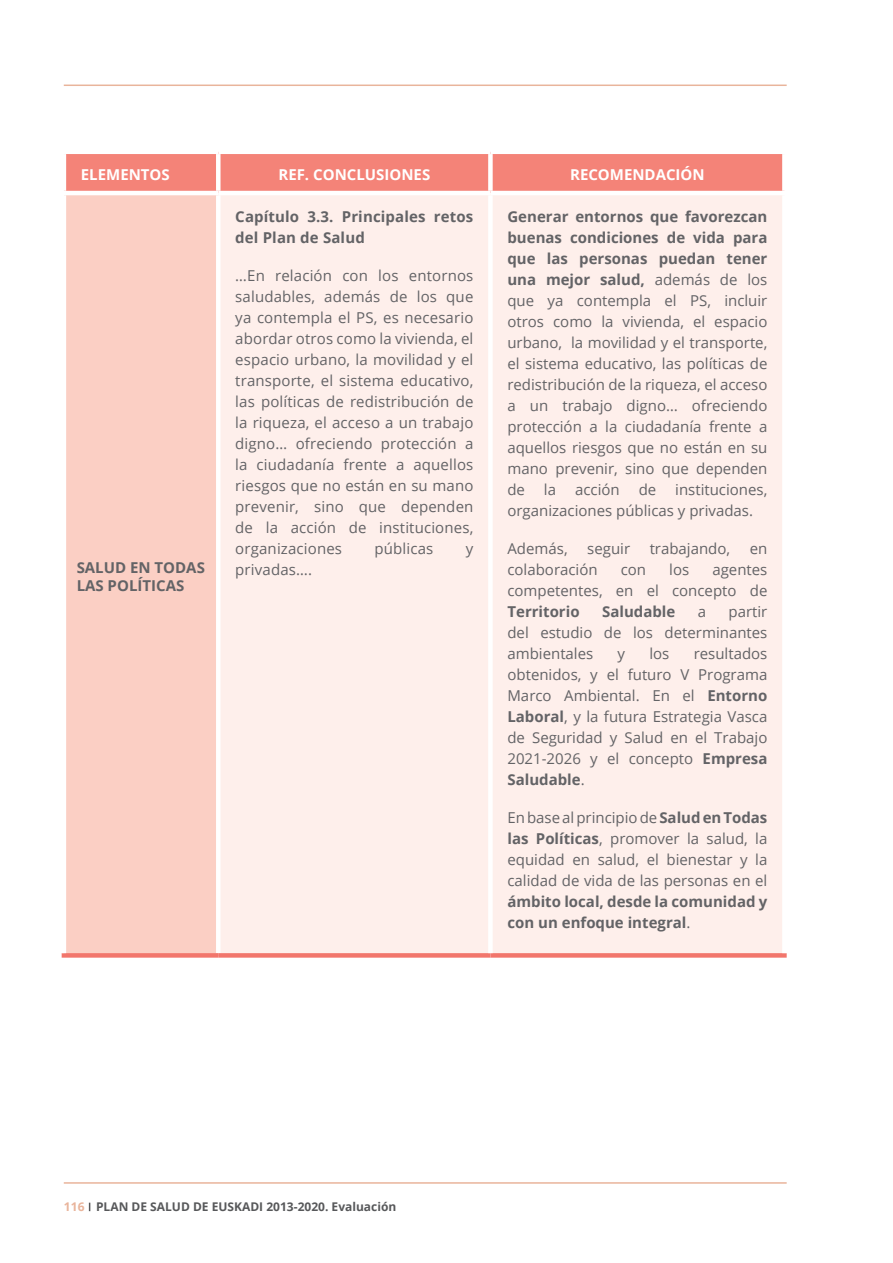
<style>
.page{position:relative;width:893px;height:1263px;background:#fff}
.page>*{position:absolute;margin:0;border:0;box-sizing:border-box;transform-origin:0 0}
.texto_tabla{font:15px/21px "Open Sans";color:#636366;text-align:justify}
.texto_tabla-2{font:700 15px/18px "Open Sans";letter-spacing:.01em;color:#636366}
.texto_tabla-3{font:700 15px "Open Sans";color:#fff}
.t1{font:700 12px "Open Sans";color:#57585a}
.s1{font-weight:700}
.s2{color:#e9b49b}
</style>
<div class="page">
<hr style="left:64px;top:85px;width:723px;height:1px;background:#e9b49b">
<hr style="left:64px;top:1182px;width:723px;height:2px;background:#e9b49b">
<div style="left:66px;top:154px;width:716px;height:37px;background:#f48378"></div>
<div style="left:64px;top:193px;width:154px;height:762px;background:#fbcfc4"></div>
<div style="left:221px;top:195px;width:561px;height:758px;background:#feefeb"></div>
<div style="left:216px;top:154px;width:5px;height:37px;background:#fff"></div>
<div style="left:216px;top:195px;width:5px;height:758px;background:#fff"></div>
<div style="left:62px;top:953px;width:156px;height:5px;background:#f2766c"></div>
<div style="left:218px;top:953px;width:272px;height:5px;background:#f2766c"></div>
<div style="left:490px;top:953px;width:297px;height:5px;background:#f2766c"></div>
<div style="left:488px;top:154px;width:5px;height:37px;background:#fff"></div>
<hr style="left:62px;top:191px;width:156px;height:4px;background:#fff">
<hr style="left:62px;top:195px;width:4px;height:758px;background:#fff">
<div style="left:488px;top:195px;width:5px;height:758px;background:#fff"></div>
<p class="texto_tabla-3" style="left:81px;top:164px;width:90px">ELEMENTOS</p>
<p class="texto_tabla-3" style="left:278px;top:164px;width:153px">REF. CONCLUSIONES</p>
<p class="texto_tabla-3" style="left:570px;top:164px;width:136px">RECOMENDACIÓN</p>
<p class="texto_tabla-2" style="left:77px;top:558px;width:130px">SALUD EN TODAS<br>LAS POLÍTICAS</p>
<p class="texto_tabla-2" style="left:235px;top:205px;width:240px;line-height:21px">Capítulo 3.3. Principales retos del Plan de Salud</p>
<p class="texto_tabla" style="left:235px;top:264px;width:240px">…En relación con los entornos saludables, además de los que ya contempla el PS, es necesario abordar otros como la vivienda, el espacio urbano, la movilidad y el transporte, el sistema educativo, las políticas de redistribución de la riqueza, el acceso a un trabajo digno… ofreciendo protección a la ciudadanía frente a aquellos riesgos que no están en su mano prevenir, sino que dependen de la acción de instituciones, organizaciones</p>
<p class="texto_tabla" style="left:375px;top:537px;width:60px">públicas</p>
<p class="texto_tabla" style="left:466px;top:537px;width:9px">y</p>
<p class="texto_tabla" style="left:235px;top:558px;width:78px">privadas….</p>
<p class="texto_tabla" style="left:507px;top:205px;width:261px"><span class="s1">Generar entornos que favorezcan buenas condiciones de vida para que las personas puedan tener una mejor salud,</span> además de los que ya contempla el PS, incluir otros como la vivienda, el espacio urbano, la movilidad y el transporte, el sistema educativo, las políticas de redistribución de la riqueza, el acceso a un trabajo digno… ofreciendo protección a la ciudadanía frente a aquellos riesgos que no están en su mano prevenir, sino que dependen de</p>
<p class="texto_tabla" style="left:544px;top:478px;width:14px">la</p>
<p class="texto_tabla" style="left:575px;top:478px;width:46px">acción</p>
<p class="texto_tabla" style="left:639px;top:478px;width:19px">de</p>
<p class="texto_tabla" style="left:507px;top:478px;width:261px;text-indent:168px">instituciones, organizaciones públicas y privadas.</p>
<p class="texto_tabla" style="left:507px;top:537px;width:62px">Además,</p>
<p class="texto_tabla" style="left:587px;top:537px;width:44px">seguir</p>
<p class="texto_tabla" style="left:650px;top:537px;width:82px">trabajando,</p>
<p class="texto_tabla" style="left:750px;top:537px;width:19px">en</p>
<p class="texto_tabla" style="left:507px;top:558px;width:92px">colaboración</p>
<p class="texto_tabla" style="left:621px;top:558px;width:27px">con</p>
<p class="texto_tabla" style="left:669px;top:558px;width:22px">los</p>
<p class="texto_tabla" style="left:507px;top:558px;width:261px;text-indent:205px">agentes competentes, en el concepto de <span class="s1">Territorio</span></p>
<p class="texto_tabla-2" style="left:602px;top:602px;width:75px">Saludable</p>
<p class="texto_tabla" style="left:698px;top:600px;width:10px">a</p>
<p class="texto_tabla" style="left:507px;top:600px;width:261px;text-indent:221px">partir del estudio de los determinantes ambientales</p>
<p class="texto_tabla" style="left:507px;top:642px;width:261px;text-indent:186px">resultados obtenidos, y el futuro V Programa Marco Ambiental. En el <span class="s1">Entorno Laboral</span>, y la futura Estrategia Vasca de Seguridad y Salud en el Trabajo 2021-2026 y el concepto <span class="s1">Empresa Saludable</span>.</p>
<p class="texto_tabla" style="left:507px;top:806px;width:261px">En base al principio de <span class="s1">Salud en Todas las Políticas</span>, promover la salud, la equidad en salud, el bienestar y la calidad de vida de las personas en el <span class="s1">ámbito local, desde la comunidad y con un enfoque integral</span>.</p>
<p class="texto_tabla" style="left:618px;top:642px;width:9px">y</p>
<p class="texto_tabla" style="left:649px;top:642px;width:22px">los</p>
<p class="t1" style="left:64px;top:1198px;width:334px"><span class="s2">116</span> PLAN DE SALUD DE EUSKADI 2013-2020. Evaluación</p>
</div>
